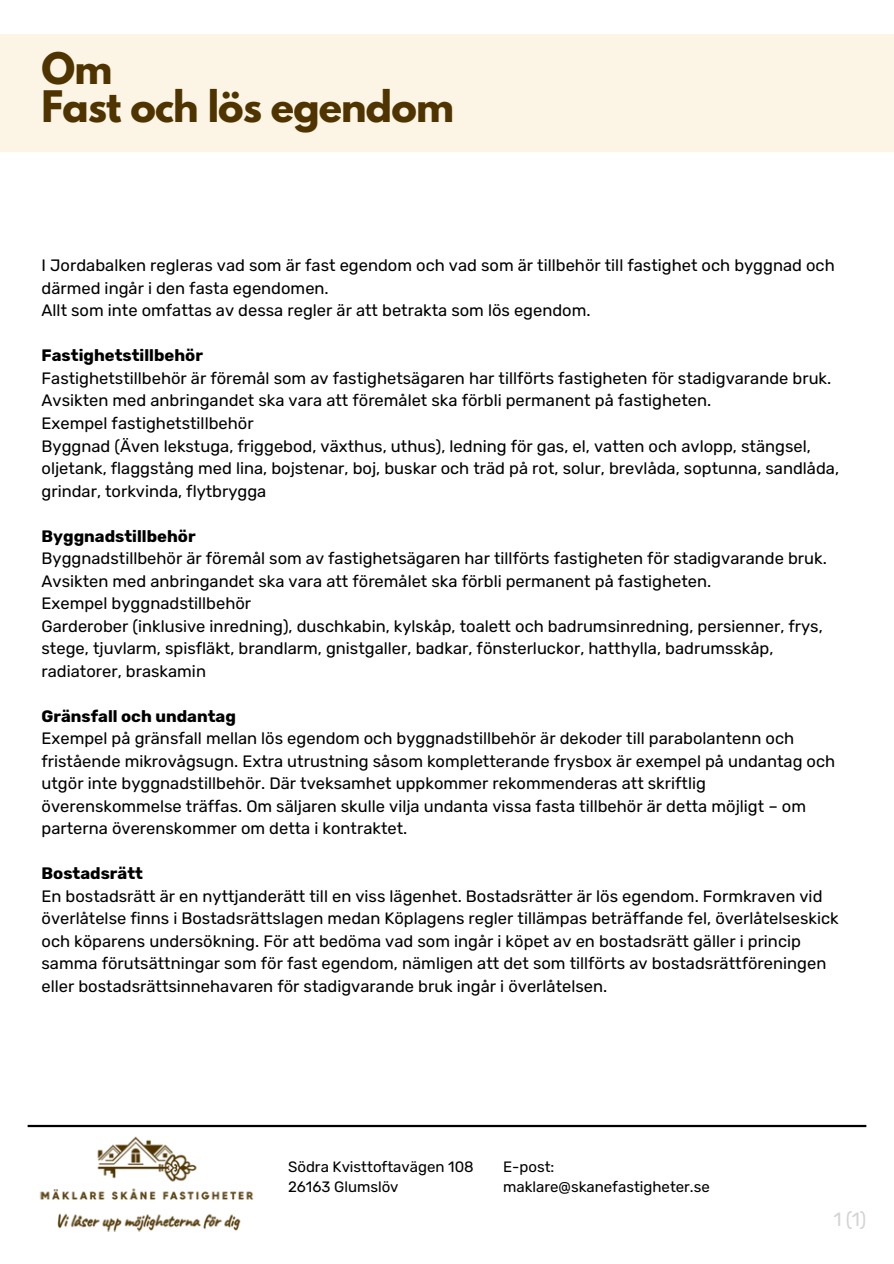
<style>
.page{position:relative;width:894px;height:1264px;background:#fff}
.page>*{position:absolute;margin:0;border:0;box-sizing:border-box;transform-origin:0 0}
.t1{font:700 38.4px/38.2px "League Spartan";letter-spacing:-.02em;color:#4f3400}
.t2{font:19.2px "Rubik";color:#d4d4d4}
.t3{font:16.5px/22.5px "Rubik";color:#000}
.t4{font:700 16.5px "Rubik";color:#000}
.t5{font:15px "Rubik";color:#000}
</style>
<div class="page">
<div style="left:0;top:34px;width:893px;height:118px;background:#fcf5e5"></div>
<hr style="left:28px;top:1124px;width:838px;height:3px;background:#000">
<img style="left:39px;top:1136px;width:215px;height:95px">
<h1 class="t1" style="left:42px;top:54px;width:414px">Om<br>Fast och lös egendom</h1>
<p class="t3" style="left:42px;top:254px;width:794px">I Jordabalken regleras vad som är fast egendom och vad som är tillbehör till fastighet och byggnad och därmed ingår i den fasta egendomen.</p>
<p class="t3" style="left:42px;top:299px;width:550px">Allt som inte omfattas av dessa regler är att betrakta som lös egendom.</p>
<p class="t4" style="left:42px;top:346px;width:163px">Fastighetstillbehör</p>
<p class="t3" style="left:42px;top:367px;width:791px">Fastighetstillbehör är föremål som av fastighetsägaren har tillförts fastigheten för stadigvarande bruk.<br>Avsikten med anbringandet ska vara att föremålet ska förbli permanent på fastigheten.</p>
<p class="t3" style="left:42px;top:412px;width:213px">Exempel fastighetstillbehör</p>
<p class="t3" style="left:42px;top:434px;width:798px">Byggnad (Även lekstuga, friggebod, växthus, uthus), ledning för gas, el, vatten och avlopp, stängsel, oljetank, flaggstång med lina, bojstenar, boj, buskar och träd på rot, solur, brevlåda, soptunna, sandlåda, grindar, torkvinda, flytbrygga</p>
<p class="t4" style="left:42px;top:526px;width:155px">Byggnadstillbehör</p>
<p class="t3" style="left:42px;top:547px;width:786px">Byggnadstillbehör är föremål som av fastighetsägaren har tillförts fastigheten för stadigvarande bruk.<br>Avsikten med anbringandet ska vara att föremålet ska förbli permanent på fastigheten.</p>
<p class="t3" style="left:42px;top:592px;width:211px">Exempel byggnadstillbehör</p>
<p class="t3" style="left:42px;top:614px;width:782px">Garderober (inklusive inredning), duschkabin, kylskåp, toalett och badrumsinredning, persienner, frys, stege, tjuvlarm, spisfläkt, brandlarm, gnistgaller, badkar, fönsterluckor, hatthylla, badrumsskåp, radiatorer, braskamin</p>
<p class="t4" style="left:42px;top:706px;width:196px">Gränsfall och undantag</p>
<p class="t3" style="left:42px;top:727px;width:795px">Exempel på gränsfall mellan lös egendom och byggnadstillbehör är dekoder till parabolantenn och fristående mikrovågsugn. Extra utrustning såsom kompletterande frysbox är exempel på undantag och utgör inte byggnadstillbehör. Där tveksamhet uppkommer rekommenderas att skriftlig överenskommelse träffas. Om säljaren skulle vilja undanta vissa fasta tillbehör är detta möjligt – om parterna överenskommer om detta i kontraktet.</p>
<p class="t4" style="left:42px;top:864px;width:103px">Bostadsrätt</p>
<p class="t3" style="left:42px;top:885px;width:798px">En bostadsrätt är en nyttjanderätt till en viss lägenhet. Bostadsrätter är lös egendom. Formkraven vid överlåtelse finns i Bostadsrättslagen medan Köplagens regler tillämpas beträffande fel, överlåtelseskick och köparens undersökning. För att bedöma vad som ingår i köpet av en bostadsrätt gäller i princip samma förutsättningar som för fast egendom, nämligen att det som tillförts av bostadsrättföreningen eller bostadsrättsinnehavaren för stadigvarande bruk ingår i överlåtelsen.</p>
<p class="t5" style="left:288px;top:1157px;width:187px">Södra Kvisttoftavägen 108</p>
<p class="t5" style="left:288px;top:1177px;width:112px">26163 Glumslöv</p>
<p class="t5" style="left:503px;top:1157px;width:53px">E-post:</p>
<p class="t5" style="left:503px;top:1177px;width:208px">maklare@skanefastigheter.se</p>
<p class="t2" style="left:833px;top:1207px;width:34px">1 (1)</p>
</div>
